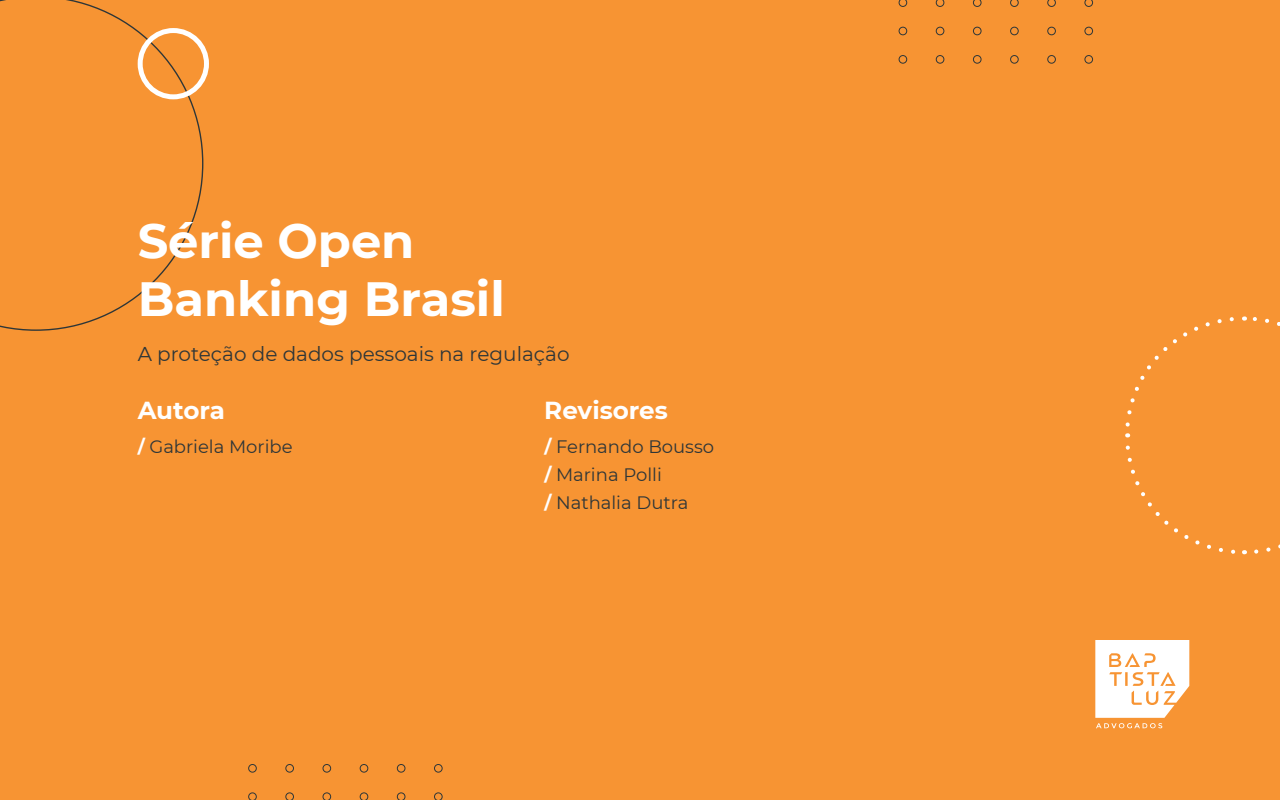
<style>
.page{position:relative;width:1280px;height:800px;background:#f79433}
.page>*{position:absolute;margin:0;border:0;box-sizing:border-box;transform-origin:0 0}
.t1{font:700 48px/57.6px "Montserrat";color:#fff}
.t2{font:700 24.6px "Montserrat";color:#fff}
.t3{font:20px "Montserrat";color:#2e3638}
.t4{font:18px/28px "Montserrat";color:#2e3638}
.s1{font-weight:700;color:#fff}
</style>
<div class="page">
<svg style="left:1095px;top:640px;width:94px;height:88px"></svg>
<div style="left:248px;top:764px;width:9px;height:9px;border:1px solid #2e3638;border-radius:50%"></div>
<div style="left:285px;top:764px;width:9px;height:9px;border:1px solid #2e3638;border-radius:50%"></div>
<div style="left:323px;top:764px;width:8px;height:9px;border:1px solid #2e3638;border-radius:50%"></div>
<div style="left:360px;top:764px;width:8px;height:9px;border:1px solid #2e3638;border-radius:50%"></div>
<div style="left:397px;top:764px;width:8px;height:9px;border:1px solid #2e3638;border-radius:50%"></div>
<div style="left:434px;top:764px;width:9px;height:9px;border:1px solid #2e3638;border-radius:50%"></div>
<svg style="left:248px;top:792px;width:9px;height:8px"></svg>
<svg style="left:285px;top:792px;width:9px;height:8px"></svg>
<svg style="left:323px;top:792px;width:8px;height:8px"></svg>
<svg style="left:360px;top:792px;width:8px;height:8px"></svg>
<svg style="left:397px;top:792px;width:8px;height:8px"></svg>
<svg style="left:434px;top:792px;width:9px;height:8px"></svg>
<svg style="left:899px;top:0;width:8px;height:7px"></svg>
<svg style="left:936px;top:0;width:8px;height:7px"></svg>
<svg style="left:973px;top:0;width:9px;height:7px"></svg>
<svg style="left:1010px;top:0;width:9px;height:7px"></svg>
<svg style="left:1047px;top:0;width:9px;height:7px"></svg>
<svg style="left:1084px;top:0;width:9px;height:7px"></svg>
<div style="left:899px;top:27px;width:8px;height:8px;border:1px solid #2e3638;border-radius:50%"></div>
<div style="left:936px;top:27px;width:8px;height:8px;border:1px solid #2e3638;border-radius:50%"></div>
<div style="left:973px;top:27px;width:9px;height:8px;border:1px solid #2e3638;border-radius:50%"></div>
<div style="left:1010px;top:27px;width:9px;height:8px;border:1px solid #2e3638;border-radius:50%"></div>
<div style="left:1047px;top:27px;width:9px;height:8px;border:1px solid #2e3638;border-radius:50%"></div>
<div style="left:1084px;top:27px;width:9px;height:8px;border:1px solid #2e3638;border-radius:50%"></div>
<div style="left:899px;top:55px;width:8px;height:9px;border:1px solid #2e3638;border-radius:50%"></div>
<div style="left:936px;top:55px;width:8px;height:9px;border:1px solid #2e3638;border-radius:50%"></div>
<div style="left:973px;top:55px;width:9px;height:9px;border:1px solid #2e3638;border-radius:50%"></div>
<div style="left:1010px;top:55px;width:9px;height:9px;border:1px solid #2e3638;border-radius:50%"></div>
<div style="left:1047px;top:55px;width:9px;height:9px;border:1px solid #2e3638;border-radius:50%"></div>
<div style="left:1084px;top:55px;width:9px;height:9px;border:1px solid #2e3638;border-radius:50%"></div>
<svg style="left:0;top:0;width:203px;height:331px"></svg>
<div style="left:138px;top:28px;width:71px;height:71px;border:5px solid #fff;border-radius:50%"></div>
<svg style="left:1125px;top:316px;width:155px;height:239px"></svg>
<h1 class="t1" style="left:138px;top:210px;width:369px">Série Open<br>Banking Brasil</h1>
<p class="t3" style="left:138px;top:340px;width:433px">A proteção de dados pessoais na regulação</p>
<h2 class="t2" style="left:138px;top:393px;width:89px">Autora</h2>
<h2 class="t2" style="left:544px;top:393px;width:125px">Revisores</h2>
<p class="t4" style="left:138px;top:432px;width:156px"><span class="s1">/</span> Gabriela Moribe</p>
<p class="t4" style="left:544px;top:432px;width:171px"><span class="s1">/</span> Fernando Bousso <span class="s1">/</span> Marina Polli<br><span class="s1">/</span> Nathalia Dutra</p>
</div>
